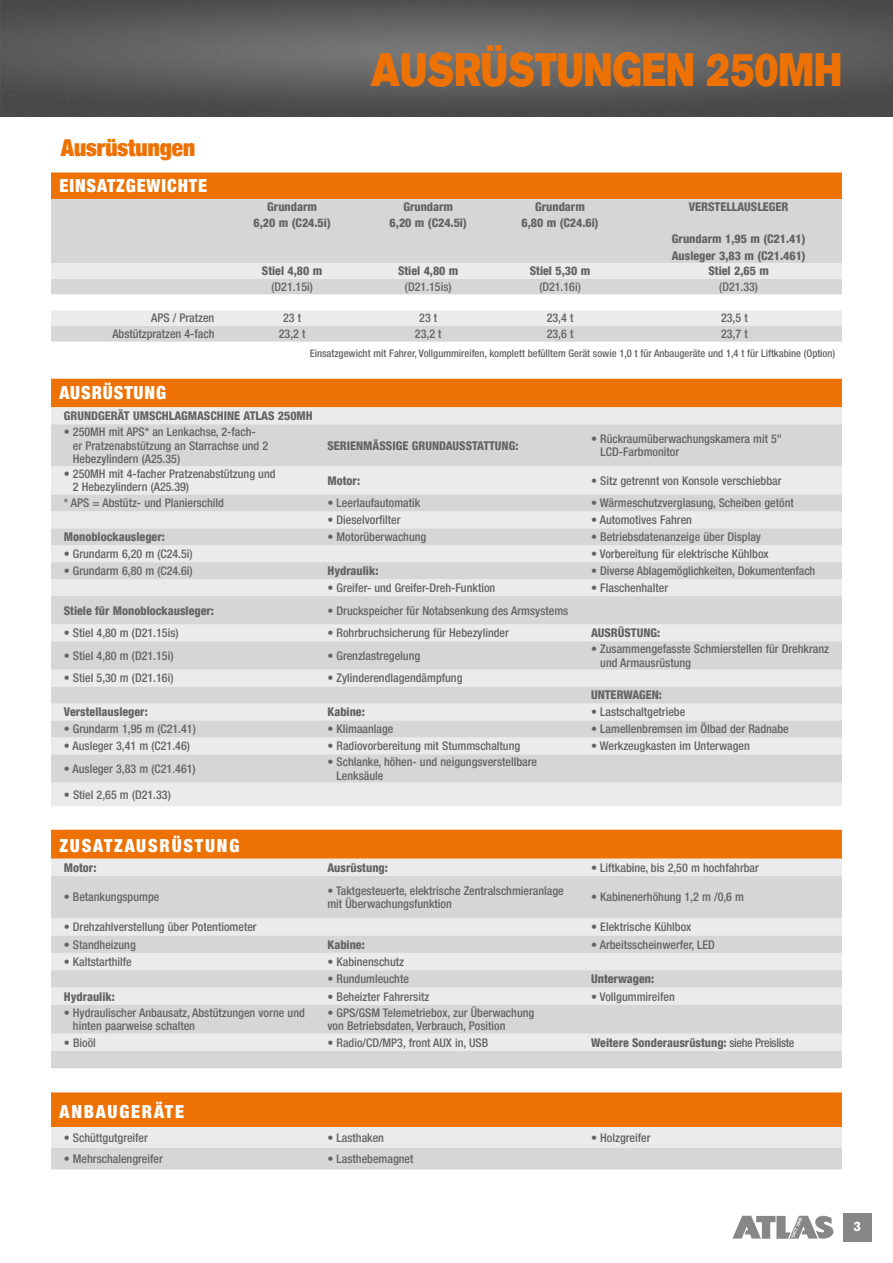
<style>
.page{position:relative;width:893px;height:1263px;background:#fff}
.page>*{position:absolute;margin:0;border:0;box-sizing:border-box;transform-origin:0 0}
.t1{font:46.5px "Akzidenz Grotesk BQ Super";color:#ee7203;scale:.8 1}
.t2{font:900 condensed 23.25px "Helvetica Neue LT Com";color:#ee7203}
.t3{font:900 condensed 18px "Helvetica Neue LT Com";letter-spacing:.1em;color:#fff}
.t4{font:900 condensed 18px "Helvetica Neue LT Com";letter-spacing:.05em;color:#fff}
.t5{font:700 13.5px "Akzidenz Grotesk Pro";color:#fff}
.t6{font:500 condensed 12px/13.5px "Helvetica Neue LT Com";color:#646363}
.t7{font:800 condensed 12px/16px "Helvetica Neue LT Com";color:#646363;text-align:center}
.t8{font:500 condensed 10.5px "Helvetica Neue LT Com";color:#646363}
.s1{font-weight:500}
</style>
<div class="page">
<div style="left:843px;top:1213px;width:29px;height:29px;background:#878787"></div>
<svg style="left:732px;top:1216px;width:101px;height:23px"></svg>
<img style="left:0;top:0;width:893px;height:117px">
<div style="left:51px;top:172px;width:791px;height:27px;background:#ee7203"></div>
<div style="left:51px;top:199px;width:791px;height:143px;background:#d6d6d6"></div>
<svg style="left:51px;top:263px;width:791px;height:63px;background:#e4e4e4"></svg>
<svg style="left:51px;top:295px;width:791px;height:15px"></svg>
<div style="left:51px;top:379px;width:791px;height:28px;background:#ee7203"></div>
<div style="left:51px;top:407px;width:791px;height:399px;background:#ebebeb"></div>
<svg style="left:51px;top:424px;width:791px;height:359px;background:#dedede"></svg>
<div style="left:51px;top:830px;width:791px;height:29px;background:#ee7203"></div>
<div style="left:51px;top:859px;width:791px;height:17px;background:#ebebeb"></div>
<svg style="left:51px;top:876px;width:791px;height:192px;background:#ddd"></svg>
<svg style="left:51px;top:1092px;width:791px;height:77px;background:#e6af7d"></svg>
<h2 class="t2" style="left:61px;top:132px;width:136px">Ausrüstungen</h2>
<h3 class="t4" style="left:60px;top:175px;width:149px">EINSATZGEWICHTE</h3>
<h1 class="t1" style="left:371px;top:43px;width:591px">AUSRÜSTUNGEN 250MH</h1>
<p class="t7" style="left:254px;top:198px;width:79px">Grundarm<br>6,20 m (C24.5i)</p>
<p class="t7" style="left:390px;top:198px;width:79px">Grundarm<br>6,20 m (C24.5i)</p>
<p class="t7" style="left:521px;top:198px;width:79px">Grundarm<br>6,80 m (C24.6i)</p>
<p class="t7" style="left:689px;top:198px;width:101px">VERSTELLAUSLEGER</p>
<p class="t7" style="left:672px;top:230px;width:136px;line-height:16.8px;text-align:left">Grundarm 1,95 m (C21.41)<br>Ausleger 3,83 m (C21.461)</p>
<p class="t7" style="left:262px;top:262px;width:62px">Stiel 4,80 m</p>
<p class="t7" style="left:398px;top:262px;width:62px">Stiel 4,80 m</p>
<p class="t7" style="left:530px;top:262px;width:62px">Stiel 5,30 m</p>
<p class="t7" style="left:708px;top:262px;width:62px">Stiel 2,65 m</p>
<p class="t6" style="left:271px;top:279px;width:43px">(D21.15i)</p>
<p class="t6" style="left:405px;top:279px;width:48px">(D21.15is)</p>
<p class="t6" style="left:539px;top:279px;width:43px">(D21.16i)</p>
<p class="t6" style="left:719px;top:279px;width:40px">(D21.33)</p>
<p class="t6" style="left:151px;top:311px;width:65px">APS / Pratzen</p>
<p class="t6" style="left:283px;top:311px;width:20px">23 t</p>
<p class="t6" style="left:419px;top:311px;width:20px">23 t</p>
<p class="t6" style="left:547px;top:311px;width:28px">23,4 t</p>
<p class="t6" style="left:721px;top:311px;width:28px">23,5 t</p>
<p class="t6" style="left:112px;top:326px;width:104px">Abstützpratzen 4-fach</p>
<p class="t6" style="left:279px;top:326px;width:28px">23,2 t</p>
<p class="t6" style="left:415px;top:326px;width:28px">23,2 t</p>
<p class="t6" style="left:547px;top:326px;width:28px">23,6 t</p>
<p class="t6" style="left:721px;top:326px;width:28px">23,7 t</p>
<p class="t8" style="left:310px;top:347px;width:527px">Einsatzgewicht mit Fahrer, Vollgummireifen, komplett befülltem Gerät sowie 1,0 t für Anbaugeräte und 1,4 t für Liftkabine (Option)</p>
<h3 class="t4" style="left:60px;top:382px;width:108px">AUSRÜSTUNG</h3>
<p class="t7" style="left:64px;top:408px;width:251px">GRUNDGERÄT UMSCHLAGMASCHINE ATLAS 250MH</p>
<p class="t6" style="left:73px;top:425px;width:197px;text-indent:-9px">• 250MH mit APS* an Lenkachse, 2-fach-<br>er Pratzenabstützung an Starrachse und 2<br>Hebezylindern (A25.35)</p>
<p class="t7" style="left:327px;top:437px;width:193px">SERIENMÄSSIGE GRUNDAUSSTATTUNG:</p>
<p class="t6" style="left:601px;top:432px;width:183px;text-indent:-10px">• Rückraumüberwachungskamera mit 5"<br>LCD-Farbmonitor</p>
<p class="t6" style="left:73px;top:467px;width:204px;text-indent:-9px">• 250MH mit 4-facher Pratzenabstützung und<br>2 Hebezylindern (A25.39)</p>
<p class="t7" style="left:327px;top:472px;width:34px">Motor:</p>
<p class="t6" style="left:591px;top:473px;width:192px">• Sitz getrennt von Konsole verschiebbar</p>
<p class="t6" style="left:64px;top:496px;width:162px">* APS = Abstütz- und Planierschild</p>
<p class="t6" style="left:327px;top:496px;width:94px">• Leerlaufautomatik</p>
<p class="t6" style="left:591px;top:496px;width:204px">• Wärmeschutzverglasung, Scheiben getönt</p>
<p class="t6" style="left:327px;top:513px;width:75px">• Dieselvorfilter</p>
<p class="t6" style="left:591px;top:513px;width:102px">• Automotives Fahren</p>
<p class="t7" style="left:64px;top:529px;width:103px">Monoblockausleger:</p>
<p class="t6" style="left:327px;top:530px;width:100px">• Motorüberwachung</p>
<p class="t6" style="left:591px;top:530px;width:171px">• Betriebsdatenanzeige über Display</p>
<p class="t6" style="left:64px;top:547px;width:130px">• Grundarm 6,20 m (C24.5i)</p>
<p class="t6" style="left:591px;top:547px;width:179px">• Vorbereitung für elektrische Kühlbox</p>
<p class="t6" style="left:64px;top:564px;width:130px">• Grundarm 6,80 m (C24.6i)</p>
<p class="t7" style="left:327px;top:562px;width:52px">Hydraulik:</p>
<p class="t6" style="left:591px;top:564px;width:226px">• Diverse Ablagemöglichkeiten, Dokumentenfach</p>
<p class="t6" style="left:327px;top:581px;width:169px">• Greifer- und Greifer-Dreh-Funktion</p>
<p class="t6" style="left:591px;top:581px;width:79px">• Flaschenhalter</p>
<p class="t7" style="left:64px;top:602px;width:152px">Stiele für Monoblockausleger:</p>
<p class="t6" style="left:327px;top:603px;width:242px">• Druckspeicher für Notabsenkung des Armsystems</p>
<p class="t6" style="left:64px;top:626px;width:116px">• Stiel 4,80 m (D21.15is)</p>
<p class="t6" style="left:327px;top:626px;width:183px">• Rohrbruchsicherung für Hebezylinder</p>
<p class="t7" style="left:591px;top:625px;width:71px">AUSRÜSTUNG:</p>
<p class="t6" style="left:64px;top:649px;width:111px">• Stiel 4,80 m (D21.15i)</p>
<p class="t6" style="left:327px;top:649px;width:94px">• Grenzlastregelung</p>
<p class="t6" style="left:600px;top:642px;width:230px;text-indent:-9px">• Zusammengefasste Schmierstellen für Drehkranz und Armausrüstung</p>
<p class="t6" style="left:64px;top:671px;width:111px">• Stiel 5,30 m (D21.16i)</p>
<p class="t6" style="left:327px;top:671px;width:137px">• Zylinderendlagendämpfung</p>
<p class="t7" style="left:591px;top:687px;width:72px">UNTERWAGEN:</p>
<p class="t7" style="left:64px;top:704px;width:86px">Verstellausleger:</p>
<p class="t7" style="left:327px;top:704px;width:39px">Kabine:</p>
<p class="t6" style="left:591px;top:705px;width:96px">• Lastschaltgetriebe</p>
<p class="t6" style="left:64px;top:722px;width:133px">• Grundarm 1,95 m (C21.41)</p>
<p class="t6" style="left:327px;top:722px;width:68px">• Klimaanlage</p>
<p class="t6" style="left:591px;top:722px;width:199px">• Lamellenbremsen im Ölbad der Radnabe</p>
<p class="t6" style="left:64px;top:739px;width:128px">• Ausleger 3,41 m (C21.46)</p>
<p class="t6" style="left:327px;top:739px;width:194px">• Radiovorbereitung mit Stummschaltung</p>
<p class="t6" style="left:591px;top:739px;width:160px">• Werkzeugkasten im Unterwagen</p>
<p class="t6" style="left:64px;top:762px;width:133px">• Ausleger 3,83 m (C21.461)</p>
<p class="t6" style="left:337px;top:755px;width:202px;text-indent:-9px">• Schlanke, höhen- und neigungsverstellbare<br>Lenksäule</p>
<p class="t6" style="left:64px;top:788px;width:108px">• Stiel 2,65 m (D21.33)</p>
<h3 class="t3" style="left:60px;top:835px;width:181px">ZUSATZAUSRÜSTUNG</h3>
<p class="t7" style="left:64px;top:859px;width:34px">Motor:</p>
<p class="t7" style="left:327px;top:859px;width:62px">Ausrüstung:</p>
<p class="t6" style="left:591px;top:860px;width:169px">• Liftkabine, bis 2,50 m hochfahrbar</p>
<p class="t6" style="left:64px;top:890px;width:97px">• Betankungspumpe</p>
<p class="t6" style="left:327px;top:883px;width:238px">• Taktgesteuerte, elektrische Zentralschmieranlage mit Überwachungsfunktion</p>
<p class="t6" style="left:591px;top:890px;width:155px">• Kabinenerhöhung 1,2 m /0,6 m</p>
<p class="t6" style="left:64px;top:920px;width:194px">• Drehzahlverstellung über Potentiometer</p>
<p class="t6" style="left:591px;top:920px;width:102px">• Elektrische Kühlbox</p>
<p class="t6" style="left:64px;top:937px;width:74px">• Standheizung</p>
<p class="t7" style="left:327px;top:936px;width:39px">Kabine:</p>
<p class="t6" style="left:591px;top:937px;width:125px">• Arbeitsscheinwerfer, LED</p>
<p class="t6" style="left:64px;top:955px;width:70px">• Kaltstarthilfe</p>
<p class="t6" style="left:327px;top:955px;width:78px">• Kabinenschutz</p>
<p class="t6" style="left:327px;top:972px;width:83px">• Rundumleuchte</p>
<p class="t7" style="left:591px;top:971px;width:65px">Unterwagen:</p>
<p class="t7" style="left:64px;top:988px;width:53px">Hydraulik:</p>
<p class="t6" style="left:327px;top:989px;width:103px">• Beheizter Fahrersitz</p>
<p class="t6" style="left:591px;top:989px;width:85px">• Vollgummireifen</p>
<p class="t6" style="left:73px;top:1006px;width:233px;text-indent:-9px">• Hydraulischer Anbausatz, Abstützungen vorne und hinten paarweise schalten</p>
<p class="t6" style="left:327px;top:1006px;width:208px">• GPS/GSM Telemetriebox, zur Überwachung von Betriebsdaten, Verbrauch, Position</p>
<p class="t6" style="left:64px;top:1035px;width:34px">• Bioöl</p>
<p class="t6" style="left:327px;top:1035px;width:162px">• Radio/CD/MP3, front AUX in, USB</p>
<p class="t7" style="left:591px;top:1034px;width:205px">Weitere Sonderausrüstung: <span class="s1">siehe Preisliste</span></p>
<h3 class="t3" style="left:60px;top:1100px;width:126px">ANBAUGERÄTE</h3>
<p class="t6" style="left:64px;top:1130px;width:86px">• Schüttgutgreifer</p>
<p class="t6" style="left:327px;top:1130px;width:58px">• Lasthaken</p>
<p class="t6" style="left:591px;top:1130px;width:61px">• Holzgreifer</p>
<p class="t6" style="left:64px;top:1152px;width:101px">• Mehrschalengreifer</p>
<p class="t6" style="left:327px;top:1152px;width:88px">• Lasthebemagnet</p>
<p class="t5" style="left:854px;top:1218px;width:9px">3</p>
</div>
